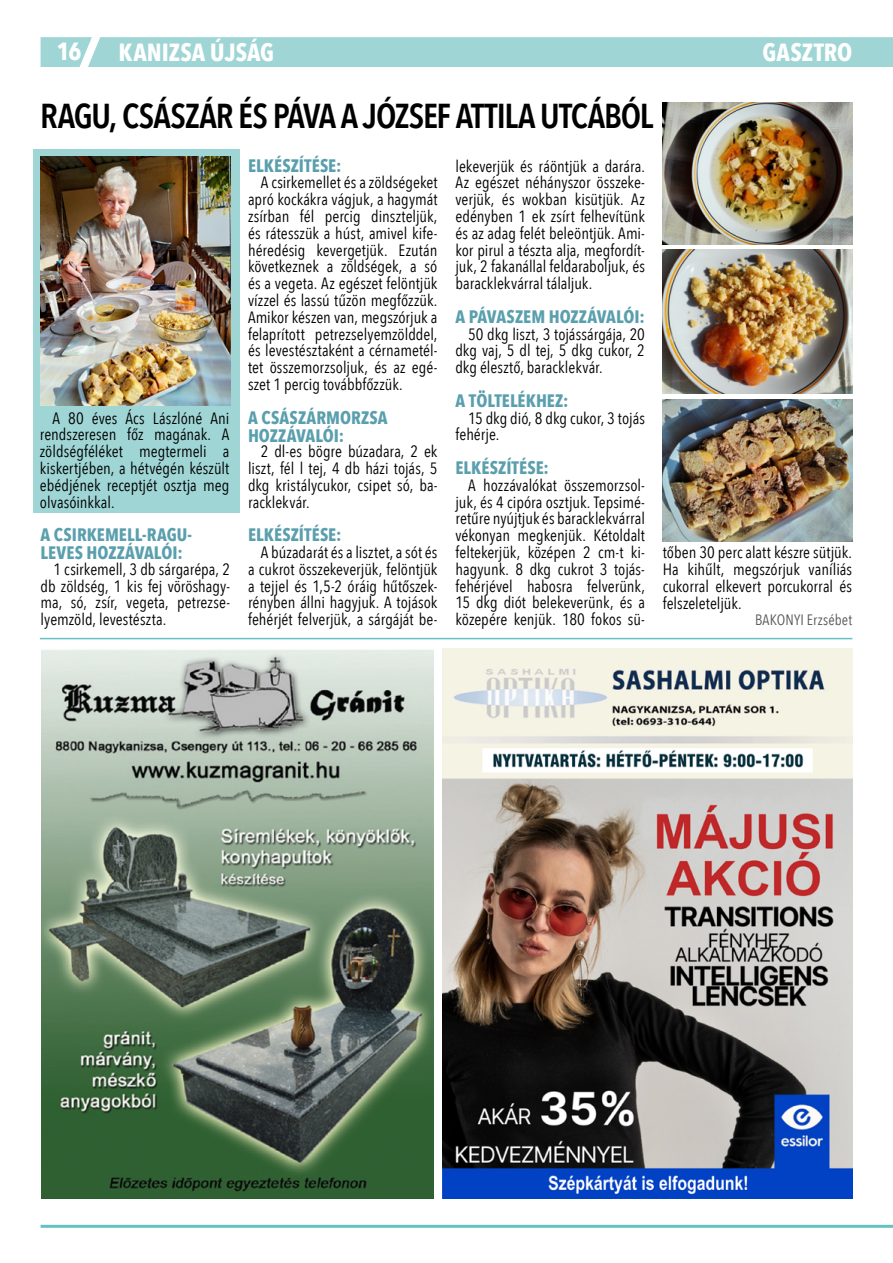
<style>
.page{position:relative;width:893px;height:1263px;background:#fff}
.page>*{position:absolute;margin:0;border:0;box-sizing:border-box;transform-origin:0 0}
.t1{font:600 34.5px "Avenir Next Condensed";letter-spacing:-.03em;color:#000}
.t2{font:700 24.75px "Avenir Next Condensed";color:#fff}
.t3{font:700 18px/18px "Avenir Next Condensed";color:#5a9fad}
.t4{font:16.35px/16.8px "Avenir Next Condensed";color:#000;text-align:justify}
.t5{font:15px "Avenir Next Condensed";letter-spacing:.01em;color:#575756}
</style>
<div class="page">
<img style="left:663px;top:249px;width:189px;height:145px">
<img style="left:663px;top:399px;width:189px;height:142px">
<img style="left:663px;top:102px;width:189px;height:142px">
<img style="left:41px;top:650px;width:392px;height:549px">
<hr style="left:41px;top:1225px;width:852px;height:3px;background:#65c1c2">
<div style="left:41px;top:37px;width:852px;height:30px;background:#9fd5d5"></div>
<hr style="left:40px;top:638px;width:812px;height:1px;background:#65c1c2">
<div style="left:33px;top:150px;width:206px;height:363px;background:#9fd5d5"></div>
<img style="left:41px;top:156px;width:189px;height:249px">
<img style="left:442px;top:648px;width:410px;height:551px">
<h2 class="t2" style="left:57px;top:37px;width:26px">16</h2>
<h2 class="t2" style="left:119px;top:38px;width:157px">KANIZSA ÚJSÁG</h2>
<h2 class="t2" style="left:762px;top:38px;width:92px">GASZTRO</h2>
<h1 class="t1" style="left:40px;top:87px;width:615px">RAGU, CSÁSZÁR ÉS PÁVA A JÓZSEF ATTILA UTCÁBÓL</h1>
<p class="t4" style="left:40px;top:409px;width:191px;text-indent:13px">A 80 éves Ács Lászlóné Ani rendszeresen főz magának. A zöldségféléket megtermeli a kiskertjében, a hétvégén készült ebédjének receptjét osztja meg olvasóinkkal.</p>
<p class="t3" style="left:41px;top:526px;width:153px">A CSIRKEMELL-RAGU-<br>LEVES HOZZÁVALÓI:</p>
<p class="t4" style="left:41px;top:560px;width:191px;text-indent:13px">1 csirkemell, 3 db sárgarépa, 2 db zöldség, 1 kis fej vöröshagy&shy;ma, só, zsír, vegeta, petrezse&shy;lyemzöld, levestészta.</p>
<p class="t3" style="left:248px;top:156px;width:95px">ELKÉSZÍTÉSE:</p>
<p class="t4" style="left:248px;top:174px;width:191px;text-indent:13px">A csirkemellet és a zöldségeket apró kockákra vágjuk, a hagymát zsírban fél percig dinszteljük, és rátesszük a húst, amivel kife&shy;héredésig kevergetjük. Ezután következnek a zöldségek, a só és a vegeta. Az egészet felöntjük vízzel és lassú tűzön megfőzzük.<br>Amikor készen van, megszórjuk a felaprított petrezselyemzölddel, és levestésztaként a cérnametél&shy;tet összemorzsoljuk, és az egé&shy;szet 1 percig továbbfőzzük.</p>
<p class="t3" style="left:248px;top:408px;width:141px">A CSÁSZÁRMORZSA<br>HOZZÁVALÓI:</p>
<p class="t4" style="left:248px;top:442px;width:191px;text-indent:13px">2 dl-es bögre búzadara, 2 ek liszt, fél l tej, 4 db házi tojás, 5 dkg kristálycukor, csipet só, ba&shy;racklekvár.</p>
<p class="t3" style="left:248px;top:526px;width:95px">ELKÉSZÍTÉSE:</p>
<p class="t4" style="left:248px;top:543px;width:191px;text-indent:13px">A búzadarát és a lisztet, a sót és a cukrot összekeverjük, felöntjük a tejjel és 1,5-2 óráig hűtőszek&shy;rényben állni hagyjuk. A tojások fehérjét felverjük, a sárgáját be-</p>
<p class="t4" style="left:455px;top:157px;width:191px">lekeverjük és ráöntjük a darára.<br>Az egészet néhányszor összeke&shy;verjük, és wokban kisütjük. Az edényben 1 ek zsírt felhevítünk és az adag felét beleöntjük. Ami&shy;kor pirul a tészta alja, megfordít&shy;juk, 2 fakanállal feldaraboljuk, és baracklekvárral tálaljuk.</p>
<p class="t3" style="left:455px;top:307px;width:191px">A PÁVASZEM HOZZÁVALÓI:</p>
<p class="t4" style="left:455px;top:325px;width:191px;text-indent:13px">50 dkg liszt, 3 tojássárgája, 20 dkg vaj, 5 dl tej, 5 dkg cukor, 2 dkg élesztő, baracklekvár.</p>
<p class="t3" style="left:455px;top:391px;width:114px">A TÖLTELÉKHEZ:</p>
<p class="t4" style="left:455px;top:409px;width:191px;text-indent:13px">15 dkg dió, 8 dkg cukor, 3 tojás fehérje.</p>
<p class="t3" style="left:455px;top:459px;width:95px">ELKÉSZÍTÉSE:</p>
<p class="t4" style="left:455px;top:476px;width:191px;text-indent:13px">A hozzávalókat összemorzsol&shy;juk, és 4 cipóra osztjuk. Tepsimé&shy;retűre nyújtjuk és baracklekvárral vékonyan megkenjük. Kétoldalt feltekerjük, középen 2 cm-t ki&shy;hagyunk. 8 dkg cukrot 3 tojás&shy;fehérjével habosra felverünk, 15 dkg diót belekeverünk, és a közepére kenjük. 180 fokos sü-</p>
<p class="t4" style="left:663px;top:543px;width:191px">tőben 30 perc alatt készre sütjük.<br>Ha kihűlt, megszórjuk vaníliás cukorral elkevert porcukorral és felszeleteljük.</p>
<p class="t5" style="left:755px;top:607px;width:99px">BAKONYI Erzsébet</p>
</div>
